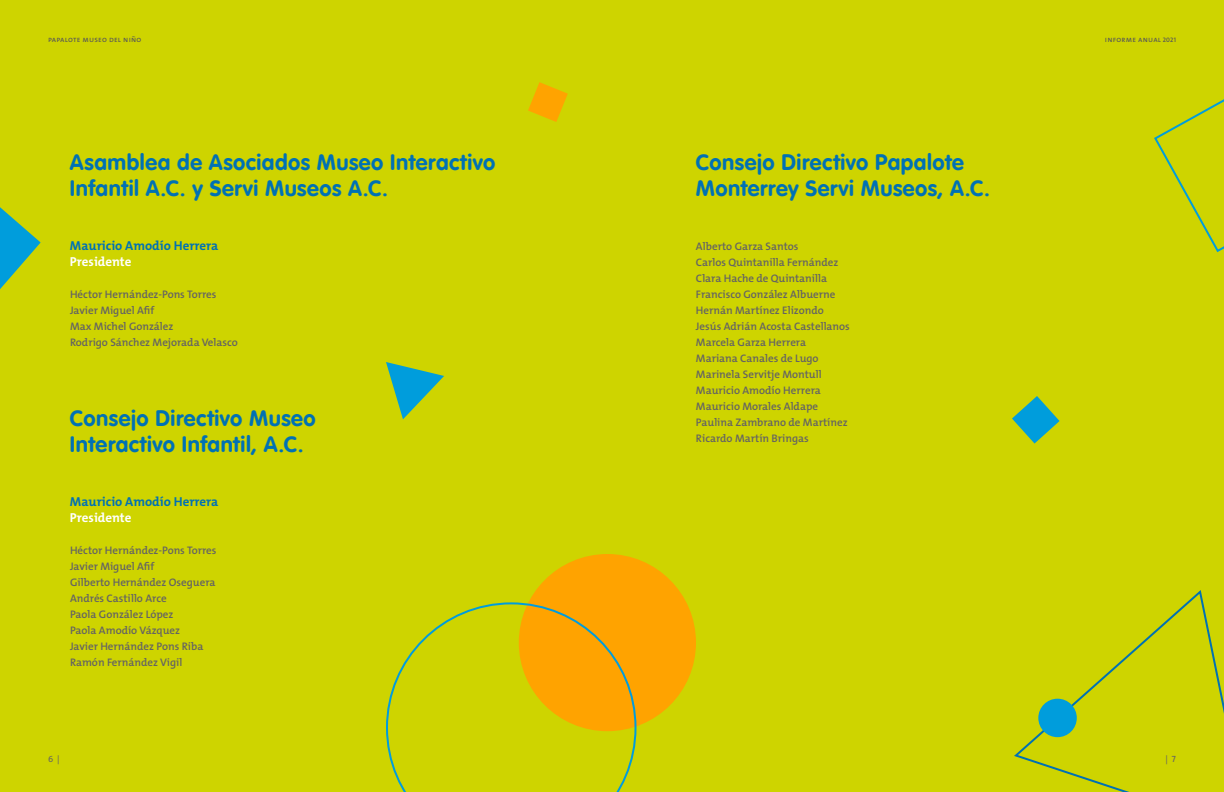
<style>
.page{position:relative;width:1224px;height:792px;background:#fff}
.page>*{position:absolute;margin:0;border:0;box-sizing:border-box;transform-origin:0 0}
.t1{font:700 22px/26.4px "VAG Rounded LT Pro";letter-spacing:.02em;color:#0071b4}
.t2{font:700 13px "The Mix B W7";color:#0071b4}
.t3{font:700 13px "The Mix B W7";color:#fff}
.t4{font:600 11px/16px "The Mix B W6";color:#646363}
.t5{font:9px "The Mix Regular Caps";color:#646363}
.t6{font:8px "The Mix Regular Caps";letter-spacing:.025em;color:#575756}
.s1{font-family:"The Mix Semi Bold Caps";font-size:6.5px}
</style>
<div class="page">
<div style="left:612px;top:0;width:612px;height:792px;background:#ced400"></div>
<div style="left:0;top:0;width:612px;height:792px;background:#ced400"></div>
<svg style="left:0;top:207px;width:41px;height:82px"></svg>
<svg style="left:528px;top:82px;width:40px;height:40px"></svg>
<svg style="left:386px;top:362px;width:58px;height:57px"></svg>
<svg style="left:1014px;top:590px;width:210px;height:202px"></svg>
<svg style="left:1012px;top:396px;width:48px;height:48px"></svg>
<svg style="left:1154px;top:99px;width:70px;height:154px"></svg>
<div style="left:519px;top:554px;width:177px;height:177px;background:#ffa300;border-radius:50%"></div>
<svg style="left:386px;top:602px;width:251px;height:190px"></svg>
<div style="left:1038px;top:699px;width:39px;height:38px;background:#009ddc;border-radius:50%"></div>
<p class="t6" style="left:48px;top:33px;width:95px">papalote museo del niño</p>
<h1 class="t1" style="left:70px;top:149px;width:427px">Asamblea de Asociados Museo Interactivo<br>Infantil A.C. y Servi Museos A.C.</h1>
<p class="t2" style="left:70px;top:237px;width:150px">Mauricio Amodío Herrera</p>
<p class="t3" style="left:70px;top:253px;width:63px">Presidente</p>
<p class="t4" style="left:70px;top:286px;width:169px">Héctor Hernández-Pons Torres<br>Javier Miguel Afif<br>Max Michel González<br>Rodrigo Sánchez Mejorada Velasco</p>
<h1 class="t1" style="left:70px;top:405px;width:247px">Consejo Directivo Museo<br>Interactivo Infantil, A.C.</h1>
<p class="t2" style="left:70px;top:493px;width:150px">Mauricio Amodío Herrera</p>
<p class="t3" style="left:70px;top:509px;width:63px">Presidente</p>
<p class="t4" style="left:70px;top:542px;width:148px">Héctor Hernández-Pons Torres<br>Javier Miguel Afif<br>Gilberto Hernández Oseguera<br>Andrés Castillo Arce<br>Paola González López<br>Paola Amodío Vázquez<br>Javier Hernández Pons Riba<br>Ramón Fernández Vigil</p>
<p class="t5" style="left:48px;top:751px;width:13px">6 |</p>
<h1 class="t1" style="left:696px;top:149px;width:295px">Consejo Directivo Papalote<br>Monterrey Servi Museos, A.C.</h1>
<p class="t4" style="left:696px;top:238px;width:155px">Alberto Garza Santos<br>Carlos Quintanilla Fernández<br>Clara Hache de Quintanilla<br>Francisco González Albuerne<br>Hernán Martínez Elizondo<br>Jesús Adrián Acosta Castellanos<br>Marcela Garza Herrera<br>Mariana Canales de Lugo<br>Marinela Servitje Montull<br>Mauricio Amodío Herrera<br>Mauricio Morales Aldape<br>Paulina Zambrano de Martínez<br>Ricardo Martín Bringas</p>
<p class="t6" style="left:1105px;top:33px;width:73px">informe anual <span class="s1">2021</span></p>
<p class="t5" style="left:1165px;top:751px;width:12px">| 7</p>
</div>
